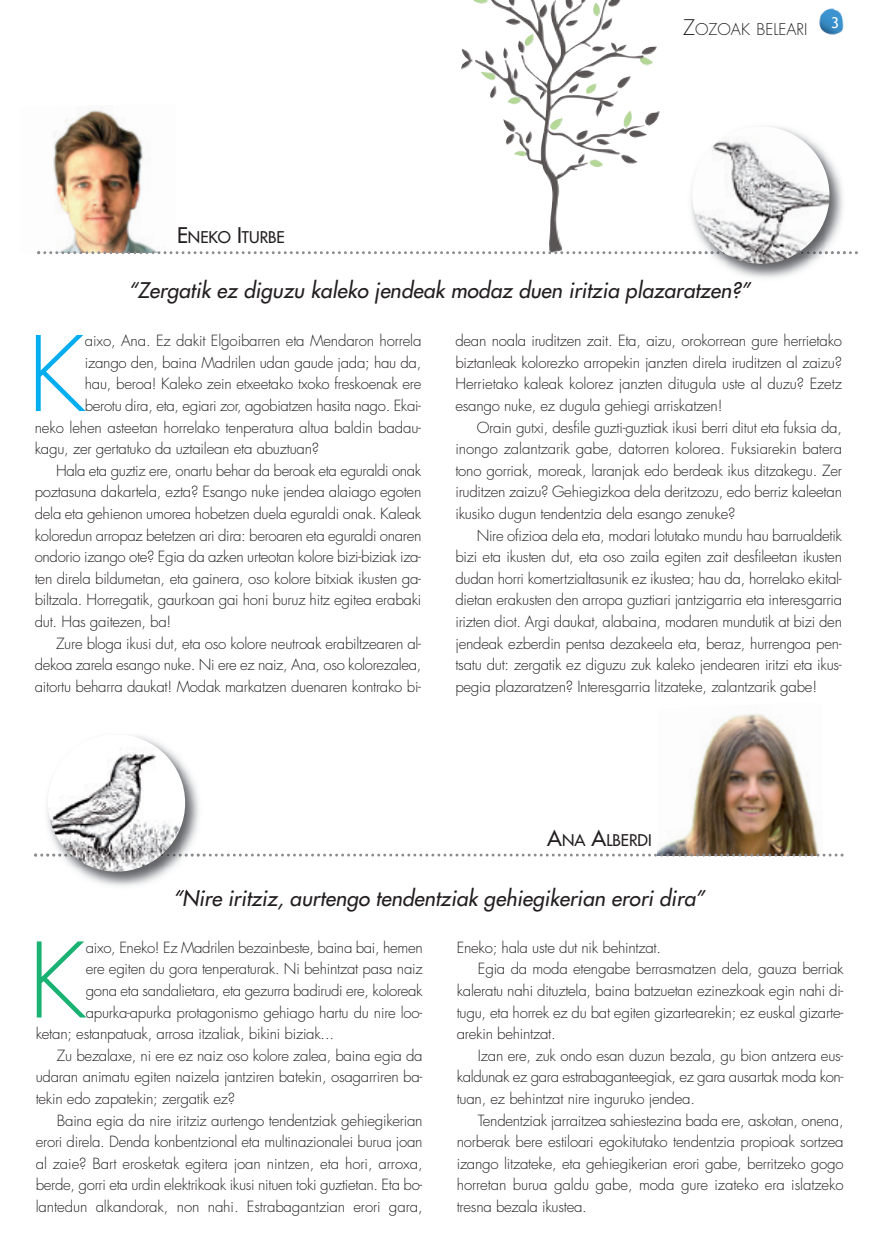
<style>
.page{position:relative;width:877px;height:1247px;background:#fff}
.page>*{position:absolute;margin:0;border:0;box-sizing:border-box;transform-origin:0 0}
.t1{font:300 100.95px "Futura";color:#00aeef}
.t2{font:300 100.95px "Futura";color:#19b273}
.t3{font:italic 21px "Futura";letter-spacing:.005em;color:#231f20}
.t4{font:15.75px "Futura";color:#231f20}
.t5{font:300 15.75px "Futura";color:#231f20}
.t6{font:300 15px/21.6px "Futura";letter-spacing:-.015em;color:#231f20;text-align:justify}
.t7{font:15px "Trebuchet MS";color:#fff}
.s1{font-size:21px}
</style>
<div class="page">
<img style="left:819px;top:8px;width:24px;height:27px">
<img style="left:53px;top:108px;width:104px;height:143px">
<img style="left:658px;top:713px;width:161px;height:140px">
<img style="left:474px;top:0;width:179px;height:155px">
<svg style="left:37px;top:251px;width:821px;height:3px"></svg>
<svg style="left:34px;top:853px;width:809px;height:3px"></svg>
<img style="left:685px;top:126px;width:164px;height:152px">
<img style="left:686px;top:251px;width:38px;height:3px">
<img style="left:692px;top:126px;width:137px;height:138px;border-radius:50%">
<img style="left:41px;top:767px;width:164px;height:119px">
<img style="left:41px;top:854px;width:7px;height:2px">
<img style="left:178px;top:889px;width:27px;height:2px">
<img style="left:48px;top:736px;width:137px;height:136px">
<p class="t5" style="left:683px;top:22px;width:126px"><span class="s1">Z</span>OZOAK BELEARI</p>
<p class="t7" style="left:831px;top:13px;width:9px">3</p>
<p class="t4" style="left:177px;top:229px;width:109px"><span class="s1">E</span>NEKO <span class="s1">I</span>TURBE</p>
<h2 class="t3" style="left:128px;top:280px;width:624px">“Zergatik ez diguzu kaleko jendeak modaz duen iritzia plazaratzen?”</h2>
<h1 class="t1" style="left:28px;top:328px;width:59px">K</h1>
<p class="t6" style="left:85px;top:331px;width:338px">aixo, Ana. Ez dakit Elgoibarren eta Mendaron horrela</p>
<p class="t6" style="left:85px;top:353px;width:338px">izango den, baina Madrilen udan gaude jada; hau da,</p>
<p class="t6" style="left:85px;top:374px;width:338px">hau, beroa! Kaleko zein etxeetako txoko freskoenak ere</p>
<p class="t6" style="left:85px;top:396px;width:338px">berotu dira, eta, egiari zor, agobiatzen hasita nago. Ekai-</p>
<p class="t6" style="left:35px;top:418px;width:388px">neko lehen asteetan horrelako tenperatura altua baldin badau-</p>
<p class="t6" style="left:35px;top:439px;width:286px">kagu, zer gertatuko da uztailean eta abuztuan?</p>
<p class="t6" style="left:56px;top:461px;width:367px">Hala eta guztiz ere, onartu behar da beroak eta eguraldi onak</p>
<p class="t6" style="left:35px;top:482px;width:388px">poztasuna dakartela, ezta? Esango nuke jendea alaiago egoten</p>
<p class="t6" style="left:35px;top:504px;width:388px">dela eta gehienon umorea hobetzen duela eguraldi onak. Kaleak</p>
<p class="t6" style="left:35px;top:526px;width:388px">koloredun arropaz betetzen ari dira: beroaren eta eguraldi onaren</p>
<p class="t6" style="left:35px;top:547px;width:388px">ondorio izango ote? Egia da azken urteotan kolore bizi-biziak iza-</p>
<p class="t6" style="left:35px;top:569px;width:388px">ten direla bildumetan, eta gainera, oso kolore bitxiak ikusten ga-</p>
<p class="t6" style="left:35px;top:590px;width:388px">biltzala. Horregatik, gaurkoan gai honi buruz hitz egitea erabaki</p>
<p class="t6" style="left:35px;top:612px;width:138px">dut. Has gaitezen, ba!</p>
<p class="t6" style="left:56px;top:634px;width:367px">Zure bloga ikusi dut, eta oso kolore neutroak erabiltzearen al-</p>
<p class="t6" style="left:35px;top:655px;width:388px">dekoa zarela esango nuke. Ni ere ez naiz, Ana, oso kolorezalea,</p>
<p class="t6" style="left:35px;top:677px;width:388px">aitortu beharra daukat! Modak markatzen duenaren kontrako bi-</p>
<p class="t6" style="left:455px;top:331px;width:388px">dean noala iruditzen zait. Eta, aizu, orokorrean gure herrietako biztanleak kolorezko arropekin janzten direla iruditzen al zaizu?<br>Herrietako kaleak kolorez janzten ditugula uste al duzu? Ezetz esango nuke, ez dugula gehiegi arriskatzen!</p>
<p class="t6" style="left:455px;top:418px;width:388px;text-indent:21px">Orain gutxi, desfile guzti-guztiak ikusi berri ditut eta fuksia da, inongo zalantzarik gabe, datorren kolorea. Fuksiarekin batera tono gorriak, moreak, laranjak edo berdeak ikus ditzakegu. Zer iruditzen zaizu? Gehiegizkoa dela deritzozu, edo berriz kaleetan ikusiko dugun tendentzia dela esango zenuke?</p>
<p class="t6" style="left:455px;top:526px;width:388px;text-indent:21px">Nire ofizioa dela eta, modari lotutako mundu hau barrualdetik bizi eta ikusten dut, eta oso zaila egiten zait desfileetan ikusten dudan horri komertzialtasunik ez ikustea; hau da, horrelako ekital&shy;dietan erakusten den arropa guztiari jantzigarria eta interesgarria irizten diot. Argi daukat, alabaina, modaren mundutik at bizi den jendeak ezberdin pentsa dezakeela eta, beraz, hurrengoa pen&shy;tsatu dut: zergatik ez diguzu zuk kaleko jendearen iritzi eta ikus&shy;pegia plazaratzen? Interesgarria litzateke, zalantzarik gabe!</p>
<p class="t4" style="left:547px;top:832px;width:106px"><span class="s1">A</span>NA <span class="s1">A</span>LBERDI</p>
<h2 class="t3" style="left:173px;top:888px;width:533px">“Nire iritziz, aurtengo tendentziak gehiegikerian erori dira”</h2>
<h1 class="t2" style="left:29px;top:934px;width:59px">K</h1>
<p class="t6" style="left:86px;top:938px;width:338px">aixo, Eneko! Ez Madrilen bezainbeste, baina bai, hemen</p>
<p class="t6" style="left:86px;top:959px;width:338px">ere egiten du gora tenperaturak. Ni behintzat pasa naiz</p>
<p class="t6" style="left:86px;top:981px;width:338px">gona eta sandalietara, eta gezurra badirudi ere, koloreak</p>
<p class="t6" style="left:86px;top:1002px;width:338px">apurka-apurka protagonismo gehiago hartu du nire loo-</p>
<p class="t6" style="left:36px;top:1024px;width:300px">ketan; estanpatuak, arrosa itzaliak, bikini biziak...</p>
<p class="t6" style="left:57px;top:1046px;width:367px">Zu bezalaxe, ni ere ez naiz oso kolore zalea, baina egia da</p>
<p class="t6" style="left:36px;top:1067px;width:388px">udaran animatu egiten naizela jantziren batekin, osagarriren ba-</p>
<p class="t6" style="left:36px;top:1089px;width:201px">tekin edo zapatekin; zergatik ez?</p>
<p class="t6" style="left:57px;top:1110px;width:367px">Baina egia da nire iritziz aurtengo tendentziak gehiegikerian</p>
<p class="t6" style="left:36px;top:1132px;width:388px">erori direla. Denda konbentzional eta multinazionalei burua joan</p>
<p class="t6" style="left:36px;top:1154px;width:388px">al zaie? Bart erosketak egitera joan nintzen, eta hori, arroxa,</p>
<p class="t6" style="left:36px;top:1175px;width:388px">berde, gorri eta urdin elektrikoak ikusi nituen toki guztietan. Eta bo-</p>
<p class="t6" style="left:36px;top:1197px;width:388px">lantedun alkandorak, non nahi. Estrabagantzian erori gara,</p>
<p class="t6" style="left:457px;top:938px;width:206px">Eneko; hala uste dut nik behintzat.</p>
<p class="t6" style="left:478px;top:959px;width:367px">Egia da moda etengabe berrasmatzen dela, gauza berriak</p>
<p class="t6" style="left:457px;top:981px;width:388px">kaleratu nahi dituztela, baina batzuetan ezinezkoak egin nahi di-</p>
<p class="t6" style="left:457px;top:1002px;width:388px">tugu, eta horrek ez du bat egiten gizartearekin; ez euskal gizarte-</p>
<p class="t6" style="left:457px;top:1024px;width:101px">arekin behintzat.</p>
<p class="t6" style="left:478px;top:1046px;width:367px">Izan ere, zuk ondo esan duzun bezala, gu bion antzera eus-</p>
<p class="t6" style="left:457px;top:1067px;width:388px">kaldunak ez gara estrabaganteegiak, ez gara ausartak moda kon-</p>
<p class="t6" style="left:457px;top:1089px;width:240px">tuan, ez behintzat nire inguruko jendea.</p>
<p class="t6" style="left:478px;top:1110px;width:367px">Tendentziak jarraitzea sahiestezina bada ere, askotan, onena,</p>
<p class="t6" style="left:457px;top:1132px;width:388px">norberak bere estiloari egokitutako tendentzia propioak sortzea</p>
<p class="t6" style="left:457px;top:1154px;width:388px">izango litzateke, eta gehiegikerian erori gabe, berritzeko gogo</p>
<p class="t6" style="left:457px;top:1175px;width:388px">horretan burua galdu gabe, moda gure izateko era islatzeko</p>
<p class="t6" style="left:457px;top:1197px;width:132px">tresna bezala ikustea.</p>
</div>
